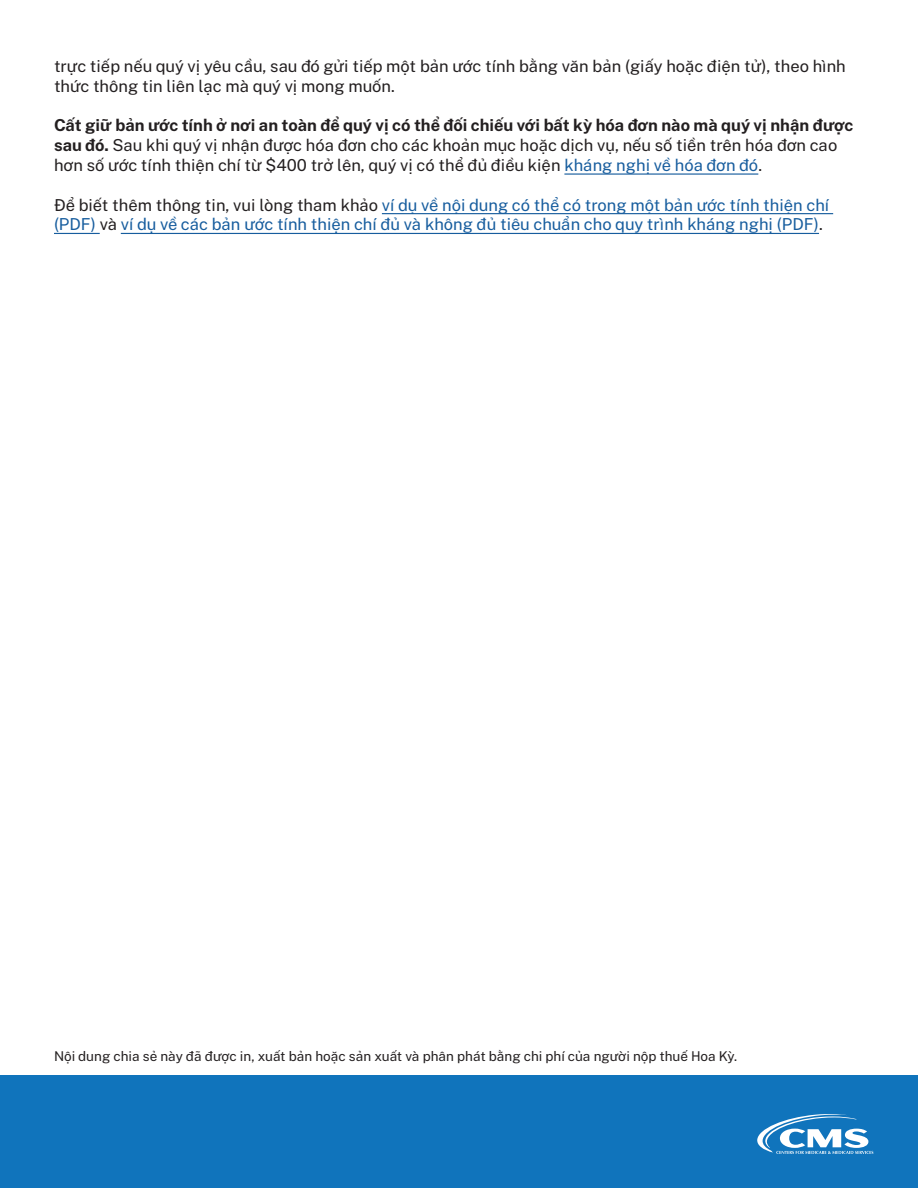
<style>
.page{position:relative;width:918px;height:1188px;background:#fff}
.page>*{position:absolute;margin:0;border:0;box-sizing:border-box;transform-origin:0 0}
.t1{font:16.5px/19.8px "Public Sans";color:#231f20}
.t2{font:16.5px/19.8px "Public Sans";color:#175d9e}
.t3{font:13.5px "Public Sans";color:#231f20}
.s1{font-weight:700}
.s2{color:#175d9e}
.s3{color:#231f20}
</style>
<div class="page">
<div style="left:0;top:1076px;width:918px;height:112px;background:#1074bc"></div>
<svg style="left:757px;top:1114px;width:116px;height:40px"></svg>
<hr style="left:564px;top:173px;width:194px;height:2px;background:#175d9e">
<hr style="left:382px;top:213px;width:451px;height:1px;background:#175d9e">
<hr style="left:54px;top:233px;width:46px;height:1px;background:#175d9e">
<hr style="left:121px;top:233px;width:698px;height:1px;background:#175d9e">
<p class="t1" style="left:54px;top:55px;width:793px">trực tiếp nếu quý vị yêu cầu, sau đó gửi tiếp một bản ước tính bằng văn bản (giấy hoặc điện tử), theo hình thức thông tin liên lạc mà quý vị mong muốn.</p>
<p class="t1" style="left:54px;top:114px;width:801px"><span class="s1">Cất giữ bản ước tính ở nơi an toàn để quý vị có thể đối chiếu với bất kỳ hóa đơn nào mà quý vị nhận được sau đó.</span> Sau khi quý vị nhận được hóa đơn cho các khoản mục hoặc dịch vụ, nếu số tiền trên hóa đơn cao hơn số ước tính thiện chí từ $400 trở lên, quý vị có thể đủ điều kiện <span class="s2">kháng nghị về hóa đơn đó</span>.</p>
<p class="t2" style="left:54px;top:193px;width:777px"><span class="s3">Để biết thêm thông tin, vui lòng tham khảo</span> ví dụ về nội dung có thể có trong một bản ước tính thiện chí (PDF) <span class="s3">và</span> ví dụ về các bản ước tính thiện chí đủ và không đủ tiêu chuẩn cho quy trình kháng nghị (PDF)<span class="s3">.</span></p>
<p class="t3" style="left:54px;top:1045px;width:685px">Nội dung chia sẻ này đã được in, xuất bản hoặc sản xuất và phân phát bằng chi phí của người nộp thuế Hoa Kỳ.</p>
</div>
